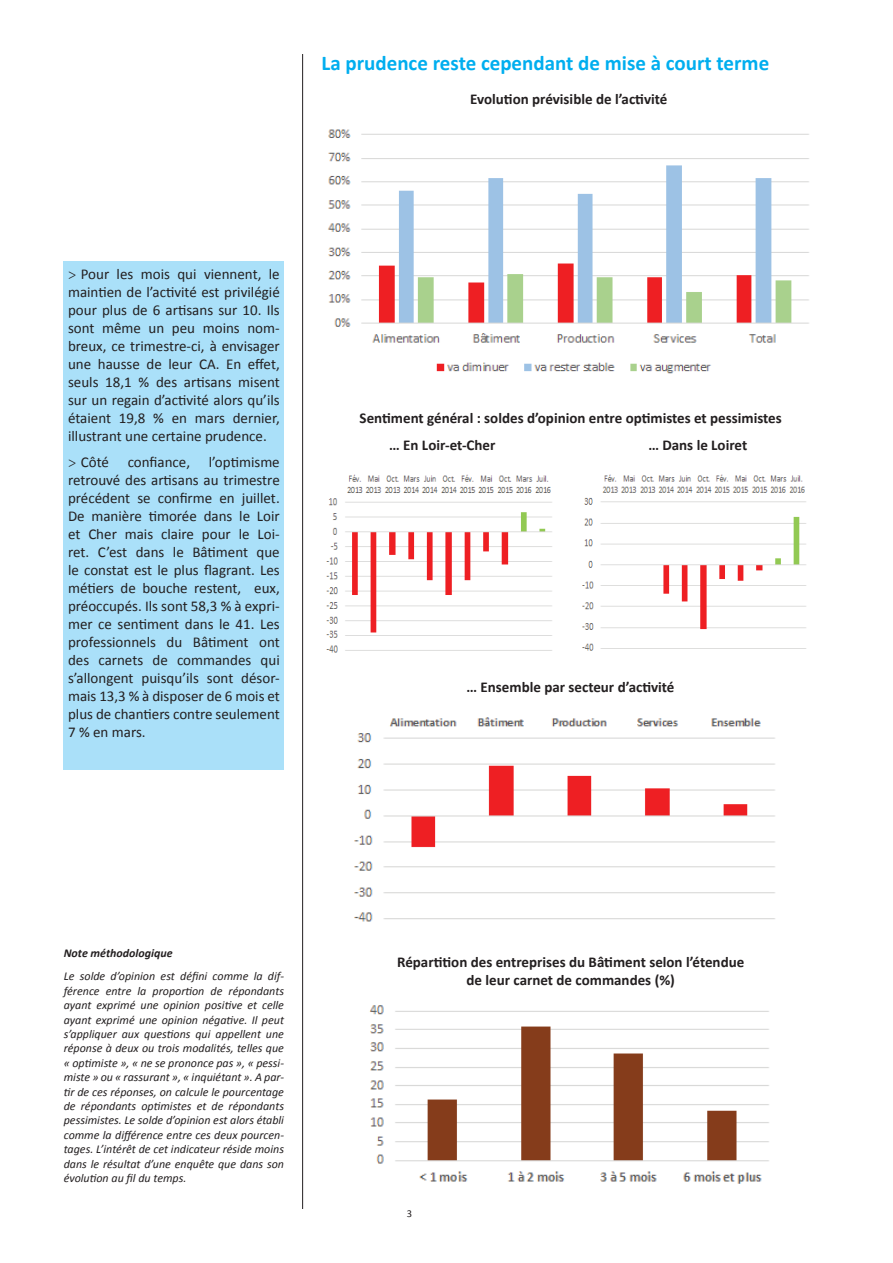
<style>
.page{position:relative;width:893px;height:1263px;background:#fff}
.page>*{position:absolute;margin:0;border:0;box-sizing:border-box;transform-origin:0 0}
.t1{font:700 21px "Calibri";color:#00aeef}
.t2{font:15px/18px "Calibri";color:#231f20;text-align:justify}
.t3{font:700 15px/18px "Calibri";color:#231f20;text-align:center}
.t4{font:italic 12px/14.4px "Calibri";color:#231f20;text-align:justify}
.t5{font:italic 700 12px "Calibri";color:#231f20}
.t6{font:10.5px "Calibri";color:#231f20}
.s1{font-family:"Minion Pro"}
</style>
<div class="page">
<hr style="left:302px;top:54px;width:1px;height:1155px;background:#231f20">
<div style="left:64px;top:261px;width:220px;height:509px;background:#aae0f9"></div>
<img style="left:327px;top:129px;width:482px;height:245px">
<img style="left:326px;top:474px;width:226px;height:179px">
<img style="left:582px;top:474px;width:224px;height:177px">
<img style="left:354px;top:717px;width:421px;height:205px">
<img style="left:369px;top:1005px;width:400px;height:179px">
<h1 class="t1" style="left:321px;top:49px;width:449px">La prudence reste cependant de mise à court terme</h1>
<p class="t3" style="left:470px;top:90px;width:199px">Evolution prévisible de l’activité</p>
<p class="t2" style="left:68px;top:265px;width:213px"><span class="s1">&gt;</span> Pour les mois qui viennent, le maintien de l’activité est privilégié pour plus de 6 artisans sur 10. Ils sont même un peu moins nom&shy;breux, ce trimestre-ci, à envisager une hausse de leur CA. En effet, seuls 18,1 % des artisans misent sur un regain d’activité alors qu’ils étaient 19,8 % en mars dernier, illustrant une certaine prudence.</p>
<p class="t2" style="left:68px;top:453px;width:213px"><span class="s1">&gt;</span> Côté confiance, l’optimisme retrouvé des artisans au trimestre précédent se confirme en juillet.<br>De manière timorée dans le Loir et Cher mais claire pour le Loi&shy;ret. C’est dans le Bâtiment que le constat est le plus flagrant. Les métiers de bouche restent, eux, préoccupés. Ils sont 58,3 % à expri&shy;mer ce sentiment dans le 41. Les professionnels du Bâtiment ont des carnets de commandes qui s’allongent puisqu’ils sont désor&shy;mais 13,3 % à disposer de 6 mois et plus de chantiers contre seulement 7 % en mars.</p>
<p class="t3" style="left:360px;top:409px;width:424px">Sentiment général : soldes d’opinion entre optimistes et pessimistes</p>
<p class="t3" style="left:389px;top:436px;width:108px">… En Loir-et-Cher</p>
<p class="t3" style="left:648px;top:436px;width:100px">… Dans le Loiret</p>
<p class="t3" style="left:466px;top:678px;width:209px">… Ensemble par secteur d’activité</p>
<p class="t5" style="left:64px;top:946px;width:110px">Note méthodologique</p>
<p class="t4" style="left:64px;top:969px;width:222px">Le solde d’opinion est défini comme la dif&shy;férence entre la proportion de répondants ayant exprimé une opinion positive et celle ayant exprimé une opinion négative. Il peut s’appliquer aux questions qui appellent une réponse à deux ou trois modalités, telles que « optimiste », « ne se prononce pas », « pessi&shy;miste » ou « rassurant », « inquiétant ». A par&shy;tir de ces réponses, on calcule le pourcentage de répondants optimistes et de répondants pessimistes. Le solde d’opinion est alors établi comme la différence entre ces deux pourcen&shy;tages. L’intérêt de cet indicateur réside moins dans le résultat d’une enquête que dans son évolution au fil du temps.</p>
<p class="t3" style="left:397px;top:953px;width:349px">Répartition des entreprises du Bâtiment selon l’étendue de leur carnet de commandes (%)</p>
<p class="t6" style="left:407px;top:1207px;width:7px">3</p>
</div>
